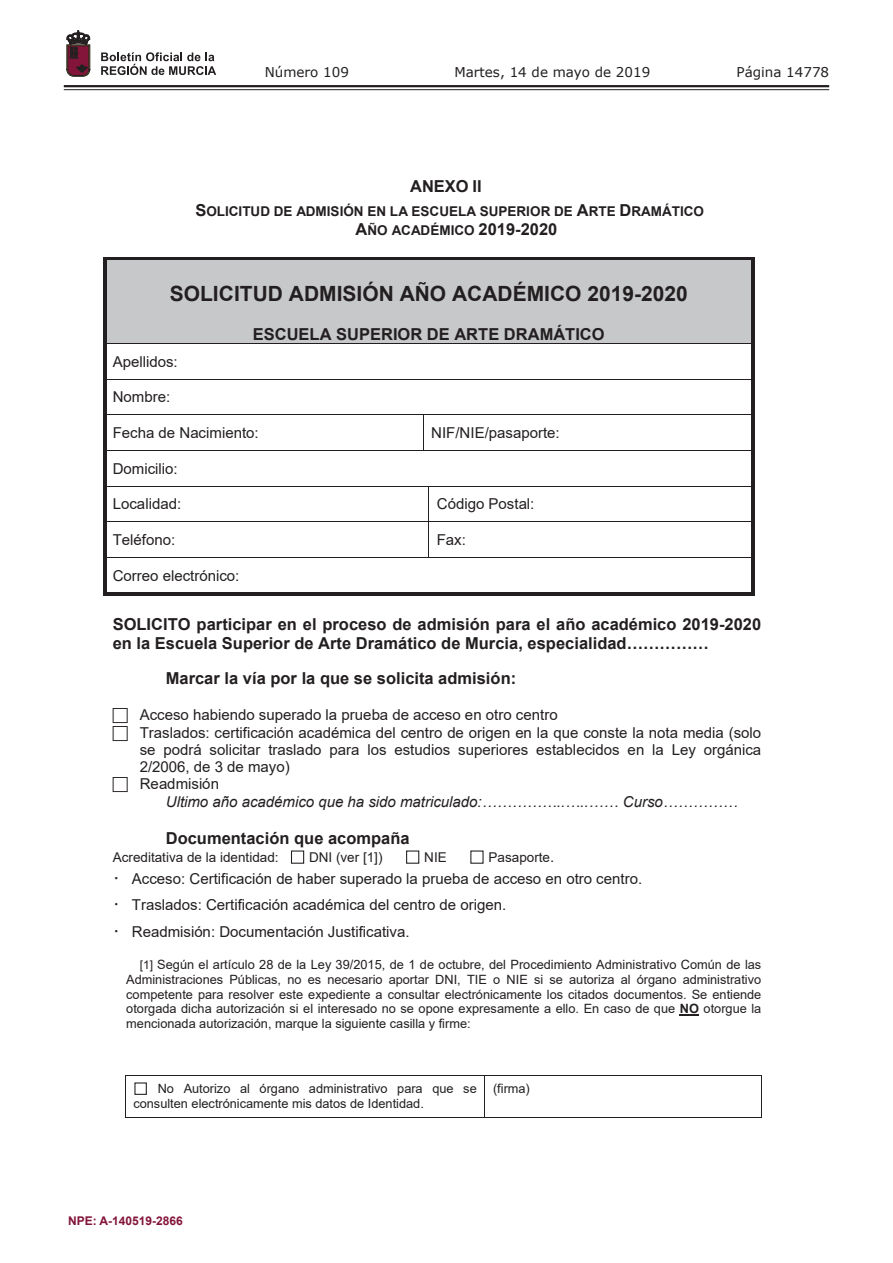
<style>
.page{position:relative;width:893px;height:1263px;background:#fff}
.page>*{position:absolute;margin:0;border:0;box-sizing:border-box;transform-origin:0 0}
.t1{font:700 21px "Arial";color:#231f20}
.t2{font:700 16.5px/19px "Arial";color:#231f20}
.t3{font:15px/17.2px "Arial";color:#231f20}
.t4{font:italic 15px "Arial";color:#231f20}
.t5{font:700 13.5px/19px "Arial";color:#231f20}
.t6{font:13.5px "Arial";color:#231f20}
.t7{font:13.5px "Verdana";color:#231f20}
.t8{font:12.75px/14.7px "Arial";color:#231f20;text-align:justify}
.t9{font:700 12px "Arial";color:#83143a}
.s1{font-size:16.5px}
.s2{font-size:15px}
.s3{font-size:12px}
.s4{font-weight:700}
</style>
<div class="page">
<hr style="left:64px;top:85px;width:765px;height:2px;background:#231f20">
<hr style="left:64px;top:89px;width:765px;height:1px;background:#231f20">
<svg style="left:101px;top:52px;width:115px;height:23px"></svg>
<svg style="left:67px;top:31px;width:23px;height:45px"></svg>
<div style="left:113px;top:260px;width:632px;height:21px;background:#c7c8ca"></div>
<div style="left:113px;top:281px;width:632px;height:24px;background:#c7c8ca"></div>
<div style="left:113px;top:305px;width:632px;height:19px;background:#c7c8ca"></div>
<div style="left:113px;top:324px;width:632px;height:19px;background:#c7c8ca"></div>
<hr style="left:103px;top:257px;width:648px;height:3px;background:#231f20">
<hr style="left:106px;top:260px;width:645px;height:1px;background:#c7c8ca">
<svg style="left:751px;top:257px;width:4px;height:4px"></svg>
<hr style="left:103px;top:261px;width:3px;height:82px;background:#231f20">
<hr style="left:751px;top:261px;width:4px;height:82px;background:#231f20">
<hr style="left:103px;top:343px;width:652px;height:1px;background:#231f20">
<hr style="left:103px;top:344px;width:3px;height:35px;background:#231f20">
<hr style="left:751px;top:344px;width:4px;height:35px;background:#231f20">
<hr style="left:103px;top:379px;width:652px;height:1px;background:#231f20">
<hr style="left:103px;top:380px;width:3px;height:35px;background:#231f20">
<hr style="left:751px;top:380px;width:4px;height:35px;background:#231f20">
<hr style="left:103px;top:415px;width:652px;height:1px;background:#231f20">
<hr style="left:103px;top:415px;width:3px;height:35px;background:#231f20">
<hr style="left:423px;top:415px;width:1px;height:35px;background:#231f20">
<hr style="left:751px;top:415px;width:4px;height:35px;background:#231f20">
<hr style="left:103px;top:450px;width:652px;height:1px;background:#231f20">
<hr style="left:103px;top:451px;width:3px;height:35px;background:#231f20">
<hr style="left:751px;top:451px;width:4px;height:35px;background:#231f20">
<hr style="left:103px;top:486px;width:652px;height:1px;background:#231f20">
<hr style="left:103px;top:487px;width:3px;height:34px;background:#231f20">
<hr style="left:428px;top:487px;width:1px;height:34px;background:#231f20">
<hr style="left:751px;top:487px;width:4px;height:34px;background:#231f20">
<hr style="left:103px;top:521px;width:652px;height:1px;background:#231f20">
<hr style="left:103px;top:522px;width:3px;height:35px;background:#231f20">
<hr style="left:428px;top:522px;width:1px;height:35px;background:#231f20">
<hr style="left:751px;top:522px;width:4px;height:35px;background:#231f20">
<hr style="left:103px;top:557px;width:652px;height:1px;background:#231f20">
<hr style="left:103px;top:558px;width:3px;height:38px;background:#231f20">
<hr style="left:103px;top:593px;width:648px;height:3px;background:#231f20">
<hr style="left:751px;top:558px;width:4px;height:38px;background:#231f20">
<div style="left:291px;top:850px;width:13px;height:14px;border:1px solid #231f20"></div>
<div style="left:406px;top:850px;width:13px;height:14px;border:1px solid #231f20"></div>
<div style="left:470px;top:850px;width:14px;height:14px;border:1px solid #231f20"></div>
<svg style="left:680px;top:1014px;width:19px;height:2px"></svg>
<div style="left:134px;top:1082px;width:13px;height:13px;border:1px solid #231f20"></div>
<hr style="left:125px;top:1075px;width:637px;height:1px;background:#231f20">
<hr style="left:125px;top:1075px;width:1px;height:42px;background:#231f20">
<hr style="left:125px;top:1117px;width:360px;height:1px;background:#231f20">
<hr style="left:485px;top:1075px;width:1px;height:42px;background:#231f20">
<hr style="left:485px;top:1117px;width:276px;height:1px;background:#231f20">
<hr style="left:761px;top:1075px;width:1px;height:42px;background:#231f20">
<p class="t7" style="left:454px;top:62px;width:197px">Martes, 14 de mayo de 2019</p>
<p class="t7" style="left:736px;top:62px;width:94px">Página 14778</p>
<p class="t2" style="left:410px;top:177px;width:73px">ANEXO II</p>
<p class="t5" style="left:356px;top:201px;width:350px;text-indent:-160px"><span class="s1">S</span>OLICITUD DE ADMISIÓN EN LA ESCUELA SUPERIOR DE <span class="s1">A</span>RTE <span class="s1">D</span>RAMÁTICO<br><span class="s1">A</span>ÑO ACADÉMICO <span class="s1">2019-2020</span></p>
<h1 class="t1" style="left:170px;top:279px;width:520px">SOLICITUD ADMISIÓN AÑO ACADÉMICO 2019-2020</h1>
<p class="t2" style="left:253px;top:325px;width:353px">ESCUELA SUPERIOR DE ARTE DRAMÁTICO</p>
<p class="t3" style="left:113px;top:353px;width:67px">Apellidos:</p>
<p class="t3" style="left:113px;top:388px;width:59px">Nombre:</p>
<p class="t3" style="left:113px;top:424px;width:148px">Fecha de Nacimiento:</p>
<p class="t3" style="left:431px;top:424px;width:130px">NIF/NIE/pasaporte:</p>
<p class="t3" style="left:113px;top:460px;width:67px">Domicilio:</p>
<p class="t3" style="left:113px;top:495px;width:70px">Localidad:</p>
<p class="t3" style="left:437px;top:495px;width:99px">Código Postal:</p>
<p class="t3" style="left:113px;top:531px;width:64px">Teléfono:</p>
<p class="t3" style="left:437px;top:531px;width:31px">Fax:</p>
<p class="t3" style="left:113px;top:566px;width:128px">Correo electrónico:</p>
<p class="t2" style="left:113px;top:615px;width:650px">SOLICITO participar en el proceso de admisión para el año académico 2019-2020 en la Escuela Superior de Arte Dramático de Murcia, especialidad……………</p>
<p class="t2" style="left:166px;top:669px;width:352px">Marcar la vía por la que se solicita admisión:</p>
<p class="t3" style="left:140px;top:706px;width:623px">Acceso habiendo superado la prueba de acceso en otro centro<br>Traslados: certificación académica del centro de origen en la que conste la nota media (solo se podrá solicitar traslado para los estudios superiores establecidos en la Ley orgánica 2/2006, de 3 de mayo)<br>Readmisión</p>
<p class="t4" style="left:166px;top:792px;width:573px">Ultimo año académico que ha sido matriculado:……………..…..…… Curso……………</p>
<p class="t2" style="left:166px;top:829px;width:245px">Documentación que acompaña</p>
<p class="t6" style="left:113px;top:848px;width:167px">Acreditativa de la identidad:</p>
<p class="t6" style="left:309px;top:848px;width:75px">DNI (ver [1])</p>
<p class="t6" style="left:424px;top:848px;width:24px">NIE</p>
<p class="t6" style="left:488px;top:848px;width:67px">Pasaporte<span class="s2">.</span></p>
<p class="t3" style="left:132px;top:866px;width:512px;line-height:26.1px">Acceso: Certificación de haber superado la prueba de acceso en otro centro.<br>Traslados: Certificación académica del centro de origen.<br>Readmisión: Documentación Justificativa.</p>
<p class="t8" style="left:126px;top:957px;width:637px;text-indent:14px"><span class="s3">[1]</span> Según el artículo 28 de la Ley 39/2015, de 1 de octubre, del Procedimiento Administrativo Común de las Administraciones Públicas, no es necesario aportar DNI, TIE o NIE si se autoriza al órgano administrativo competente para resolver este expediente a consultar electrónicamente los citados documentos. Se entiende otorgada dicha autorización si el interesado no se opone expresamente a ello. En caso de que <span class="s4">NO</span> otorgue la mencionada autorización, marque la siguiente casilla y firme:</p>
<p class="t8" style="left:133px;top:1081px;width:345px;text-indent:24px">No Autorizo al órgano administrativo para que se consulten electrónicamente mis datos de Identidad.</p>
<p class="t8" style="left:493px;top:1081px;width:38px">(firma)</p>
<p class="t9" style="left:68px;top:1212px;width:116px">NPE: A-140519-2866</p>
</div>
